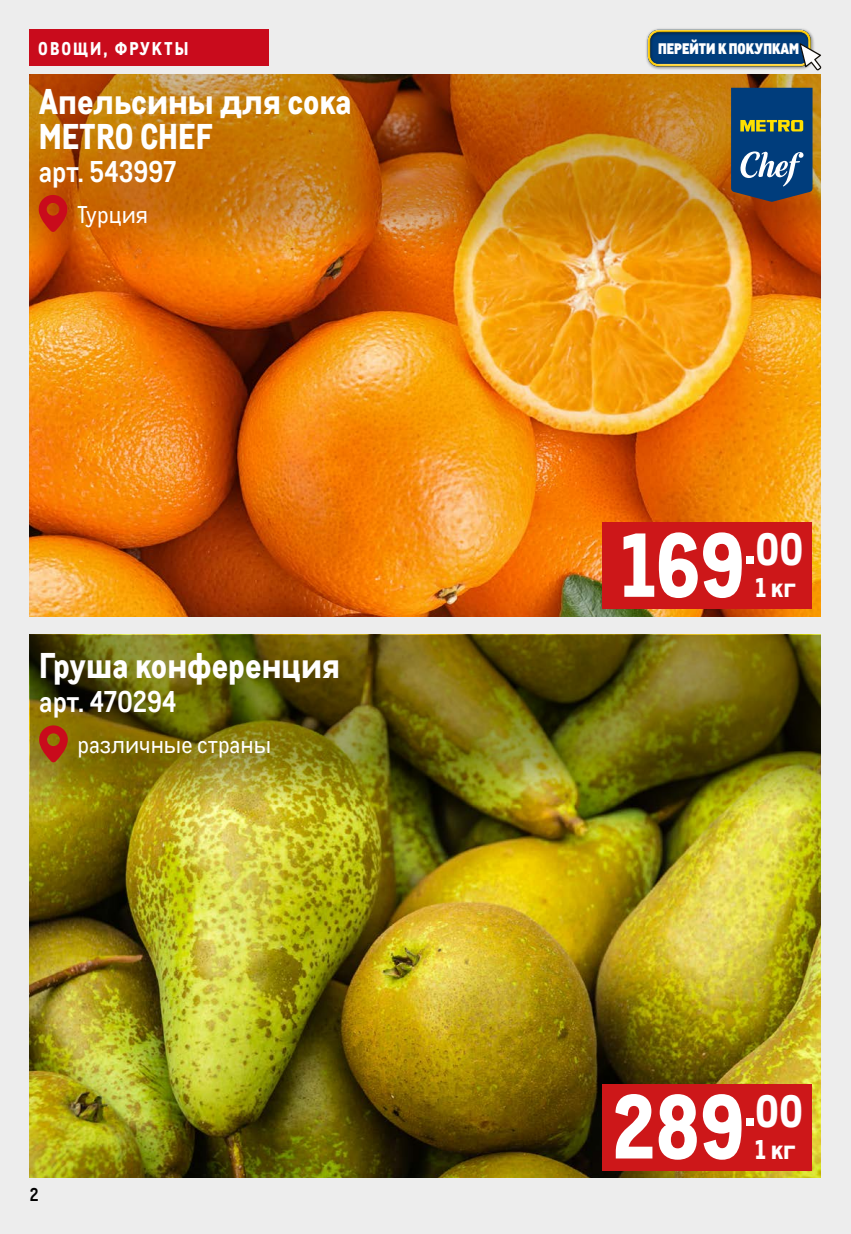
<style>
.page{position:relative;width:851px;height:1234px;background:#fff}
.page>*{position:absolute;margin:0;border:0;box-sizing:border-box;transform-origin:0 0}
.t1{font:800 88.2px "CA Metro";color:#fff}
.t2{font:800 34.8px/34.8px "CA Metro";color:#fff}
.t3{font:700 29.25px "CA Metro";color:#fff}
.t4{font:800 26.4px "CA Metro";color:#fff}
.t5{font:23.7px "CA Metro";color:#fff}
.t6{font:800 18px "CA Metro";letter-spacing:.11em;color:#fff}
.t7{font:700 18px "CA Metro";color:#000}
.t8{font:900 14.85px "CA Metro";color:#fff}
</style>
<div class="page">
<div style="left:0;top:0;width:850px;height:1233px;background:#ededed"></div>
<div style="left:30px;top:30px;width:239px;height:36px;background:#c90b1c"></div>
<img style="left:29px;top:268px;width:791px;height:349px">
<div style="left:602px;top:522px;width:210px;height:86px;background:#cd1719"></div>
<img style="left:29px;top:74px;width:791px;height:194px">
<svg style="left:38px;top:194px;width:29px;height:38px"></svg>
<svg style="left:731px;top:88px;width:81px;height:114px;background:#275378"></svg>
<img style="left:29px;top:634px;width:791px;height:542px">
<div style="left:602px;top:1083px;width:210px;height:86px;background:#cd1719"></div>
<img style="left:30px;top:634px;width:790px;height:179px">
<svg style="left:39px;top:724px;width:29px;height:38px"></svg>
<div style="left:645px;top:27px;width:169px;height:43px;background:#000;opacity:.54"></div>
<div style="left:640px;top:22px;width:175px;height:44px;background:#fff;opacity:.75"></div>
<div style="left:643px;top:31px;width:175px;height:36px;background:#000;opacity:.75"></div>
<svg style="left:799px;top:43px;width:22px;height:27px"></svg>
<p class="t6" style="left:38px;top:34px;width:151px">ОВОЩИ, ФРУКТЫ</p>
<p class="t2" style="left:39px;top:81px;width:314px">Апельсины для cока<br>METRO CHEF</p>
<p class="t3" style="left:39px;top:149px;width:139px">арт. 543997</p>
<p class="t5" style="left:77px;top:198px;width:73px">Турция</p>
<p class="t2" style="left:39px;top:644px;width:302px">Груша конференция</p>
<p class="t3" style="left:39px;top:678px;width:139px">арт. 470294</p>
<p class="t5" style="left:77px;top:728px;width:195px">различные страны</p>
<p class="t7" style="left:30px;top:1180px;width:10px">2</p>
<p class="t8" style="left:658px;top:36px;width:143px">ПЕРЕЙТИ К ПОКУПКАМ</p>
<h1 class="t1" style="left:620px;top:492px;width:184px">169<sup>.</sup><sup>00</sup></h1>
<p class="t4" style="left:755px;top:565px;width:42px">1 кг</p>
<h1 class="t1" style="left:612px;top:1053px;width:192px">289<sup>.</sup><sup>00</sup></h1>
<p class="t4" style="left:755px;top:1126px;width:42px">1 кг</p>
</div>
